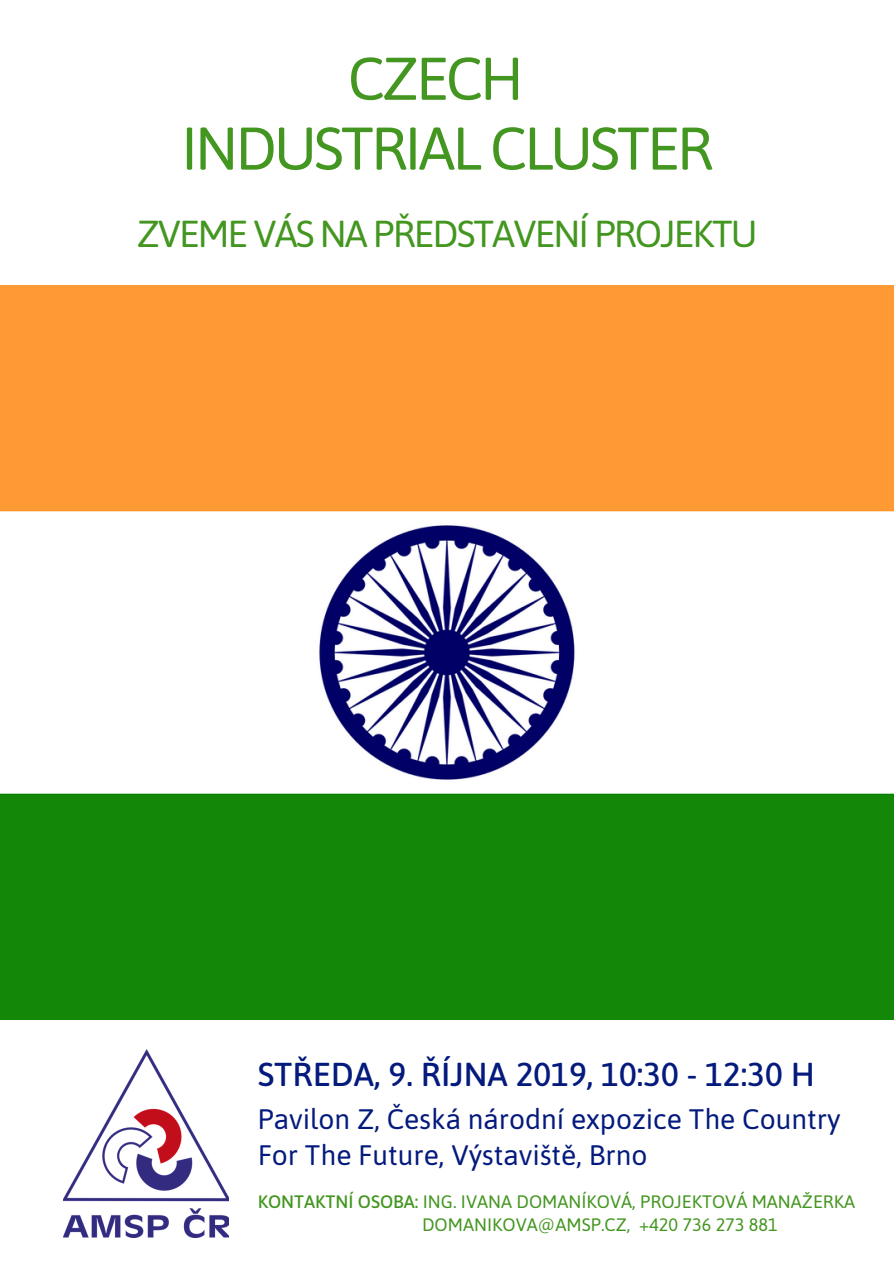
<style>
.page{position:relative;width:894px;height:1264px;background:#fff}
.page>*{position:absolute;margin:0;border:0;box-sizing:border-box;transform-origin:0 0}
.t1{font:60px/69.8px "Asap";letter-spacing:-.05em;color:#439620;text-align:center}
.t2{font:37.5px "Asap";letter-spacing:-.05em;color:#439620}
.t3{font:500 33.15px "Asap";color:#041a7d}
.t4{font:28.2px/36px "Asap";color:#041a7d}
.t5{font:18px/22.5px "Asap";color:#439620}
.s1{font-weight:500}
</style>
<div class="page">
<img style="left:0;top:286px;width:893px;height:733px">
<img style="left:63px;top:1049px;width:166px;height:188px">
<h1 class="t1" style="left:181px;top:43px;width:533px">CZECH<br>INDUSTRIAL CLUSTER</h1>
<h2 class="t2" style="left:137px;top:212px;width:622px">ZVEME VÁS NA PŘEDSTAVENÍ PROJEKTU</h2>
<h3 class="t3" style="left:257px;top:1054px;width:558px">STŘEDA, 9. ŘÍJNA 2019, 10:30 - 12:30 H</h3>
<h3 class="t4" style="left:257px;top:1100px;width:584px">Pavilon Z, Česká národní expozice The Country<br>For The Future, Výstaviště, Brno</h3>
<p class="t5" style="left:422px;top:1190px;width:434px;text-indent:-164px"><span class="s1">KONTAKTNÍ OSOBA:</span> ING. IVANA DOMANÍKOVÁ, PROJEKTOVÁ MANAŽERKA<br>DOMANIKOVA@AMSP.CZ, +420 736 273 881</p>
</div>
